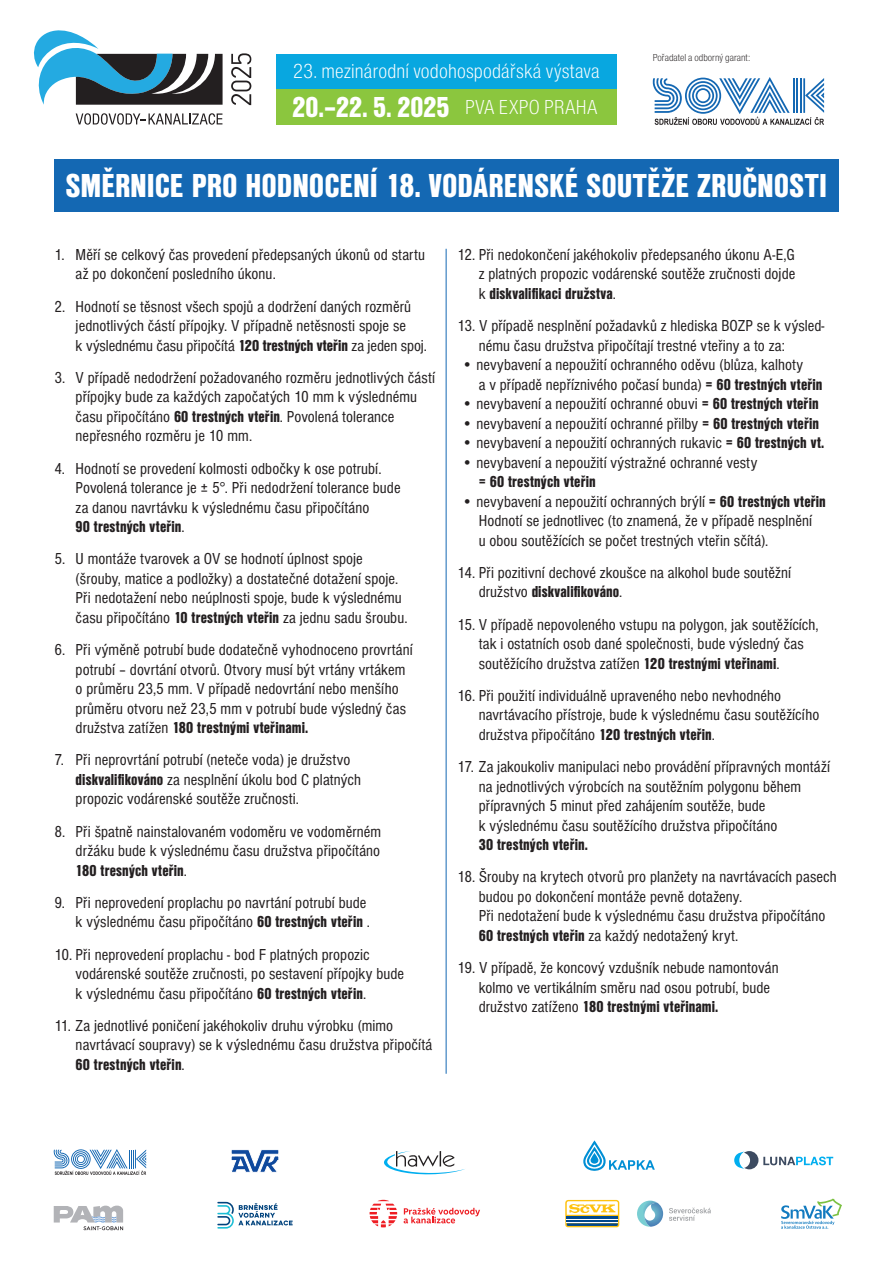
<style>
.page{position:relative;width:893px;height:1263px;background:#fff}
.page>*{position:absolute;margin:0;border:0;box-sizing:border-box;transform-origin:0 0}
.t1{font:34.5px "Nimbus Sans DOT Blac Cond";color:#fff}
.t2{font:30px "Nimbus Sans DOT Blac Cond";color:#fff}
.t3{font:21px "Nimbus Sans DOT Ligh Cond";letter-spacing:.01em;color:#fff}
.t4{font:condensed 16.5px/19.5px "Nimbus Sans DOT";letter-spacing:.005em;color:#231f20}
.t5{font:10.5px "Nimbus Sans DOT Ligh Cond";color:#231f20}
.s1{font-family:"Nimbus Sans DOT Ligh Cond";font-size:21px}
.s2{font-family:"Nimbus Sans DOT Blac Cond";font-stretch:normal}
</style>
<div class="page">
<svg style="left:653px;top:77px;width:171px;height:48px"></svg>
<hr style="left:793px;top:78px;width:2px;height:35px;background:#1468b3">
<hr style="left:796px;top:78px;width:2px;height:35px;background:#1468b3">
<div style="left:276px;top:89px;width:341px;height:36px;background:#8bc63e"></div>
<div style="left:276px;top:54px;width:341px;height:34px;background:#08a7e0"></div>
<svg style="left:33px;top:30px;width:190px;height:75px"></svg>
<svg style="left:76px;top:113px;width:146px;height:12px"></svg>
<svg style="left:231px;top:53px;width:20px;height:52px"></svg>
<svg style="left:54px;top:1149px;width:92px;height:26px"></svg>
<svg style="left:734px;top:1151px;width:99px;height:18px"></svg>
<svg style="left:781px;top:1198px;width:61px;height:31px"></svg>
<svg style="left:370px;top:1200px;width:27px;height:27px"></svg>
<svg style="left:404px;top:1208px;width:76px;height:15px"></svg>
<svg style="left:231px;top:1149px;width:48px;height:23px"></svg>
<svg style="left:384px;top:1151px;width:81px;height:24px"></svg>
<svg style="left:583px;top:1140px;width:72px;height:31px"></svg>
<svg style="left:217px;top:1202px;width:76px;height:26px"></svg>
<svg style="left:54px;top:1205px;width:69px;height:25px"></svg>
<svg style="left:565px;top:1200px;width:55px;height:27px"></svg>
<svg style="left:637px;top:1200px;width:26px;height:27px"></svg>
<svg style="left:669px;top:1207px;width:42px;height:14px"></svg>
<hr style="left:446px;top:249px;width:1px;height:825px;background:#1468b3">
<div style="left:54px;top:159px;width:785px;height:53px;background:#1468b3"></div>
<p class="t3" style="left:293px;top:60px;width:308px">23. mezinárodní vodohospodářská výstava</p>
<h2 class="t2" style="left:292px;top:90px;width:307px">20.–22. 5. 2025 <span class="s1">PVA EXPO PRAHA</span></h2>
<p class="t5" style="left:653px;top:52px;width:99px">Pořadatel a odborný garant:</p>
<p class="t1" style="left:66px;top:166px;width:763px">SMĚRNICE PRO HODNOCENÍ 18. VODÁRENSKÉ SOUTĚŽE ZRUČNOSTI</p>
<p class="t4" style="left:76px;top:245px;width:351px;text-indent:-21px">1. Měří se celkový čas provedení předepsaných úkonů od startu až po dokončení posledního úkonu.</p>
<p class="t4" style="left:76px;top:297px;width:353px;text-indent:-21px">2. Hodnotí se těsnost všech spojů a dodržení daných rozměrů jednotlivých částí přípojky. V případně netěsnosti spoje se<br>k výslednému času připočítá <span class="s2">120 trestných vteřin</span> za jeden spoj.</p>
<p class="t4" style="left:76px;top:368px;width:361px;text-indent:-21px">3. V případě nedodržení požadovaného rozměru jednotlivých částí přípojky bude za každých započatých 10 mm k výslednému času připočítáno <span class="s2">60 trestných vteřin</span>. Povolená tolerance nepřesného rozměru je 10 mm.</p>
<p class="t4" style="left:76px;top:459px;width:327px;text-indent:-21px">4. Hodnotí se provedení kolmosti odbočky k ose potrubí.<br>Povolená tolerance je ± 5°. Při nedodržení tolerance bude za danou navrtávku k výslednému času připočítáno<br><span class="s2">90 trestných vteřin</span>.</p>
<p class="t4" style="left:76px;top:549px;width:333px;text-indent:-21px">5. U montáže tvarovek a OV se hodnotí úplnost spoje (šrouby, matice a podložky) a dostatečné dotažení spoje.<br>Při nedotažení nebo neúplnosti spoje, bude k výslednému času připočítáno <span class="s2">10 trestných vteřin</span> za jednu sadu šroubu.</p>
<p class="t4" style="left:76px;top:640px;width:339px;text-indent:-21px">6. Při výměně potrubí bude dodatečně vyhodnoceno provrtání potrubí – dovrtání otvorů. Otvory musí být vrtány vrtákem o průměru 23,5 mm. V případě nedovrtání nebo menšího průměru otvoru než 23,5 mm v potrubí bude výsledný čas družstva zatížen <span class="s2">180 trestnými vteřinami.</span></p>
<p class="t4" style="left:76px;top:750px;width:287px;text-indent:-21px">7. Při neprovrtání potrubí (neteče voda) je družstvo <span class="s2">diskvalifikováno</span> za nesplnění úkolu bod C platných propozic vodárenské soutěže zručnosti.</p>
<p class="t4" style="left:76px;top:822px;width:307px;text-align:justify;text-indent:-21px">8. Při špatně nainstalovaném vodoměru ve vodoměrném držáku bude k výslednému času družstva připočítáno <span class="s2">180 tresných vteřin</span>.</p>
<p class="t4" style="left:54px;top:893px;width:317px;text-align:right">9. Při neprovedení proplachu po navrtání potrubí bude k výslednému času připočítáno <span class="s2">60 trestných vteřin</span> .</p>
<p class="t4" style="left:76px;top:945px;width:330px;text-indent:-21px">10. Při neprovedení proplachu - bod F platných propozic vodárenské soutěže zručnosti, po sestavení přípojky bude k výslednému času připočítáno <span class="s2">60 trestných vteřin</span>.</p>
<p class="t4" style="left:76px;top:1016px;width:358px;text-indent:-21px">11. Za jednotlivé poničení jakéhokoliv druhu výrobku (mimo navrtávací soupravy) se k výslednému času družstva připočítá<br><span class="s2">60 trestných vteřin</span>.</p>
<p class="t4" style="left:479px;top:245px;width:318px;text-align:justify;text-indent:-21px">12. Při nedokončení jakéhokoliv předepsaného úkonu A-E,G z platných propozic vodárenské soutěže zručnosti dojde k <span class="s2">diskvalifikaci družstva</span>.</p>
<p class="t4" style="left:479px;top:316px;width:347px;text-indent:-21px">13. V případě nesplnění požadavků z hlediska BOZP se k výsled&shy;nému času družstva připočítají trestné vteřiny a to za:</p>
<p class="t4" style="left:479px;top:355px;width:345px;text-indent:-17px">• nevybavení a nepoužití ochranného oděvu (blůza, kalhoty<br>a v případě nepříznivého počasí bunda) <span class="s2">= 60 trestných vteřin</span></p>
<p class="t4" style="left:462px;top:394px;width:358px">• nevybavení a nepoužití ochranné obuvi <span class="s2">= 60 trestných vteřin</span></p>
<p class="t4" style="left:462px;top:414px;width:359px">• nevybavení a nepoužití ochranné přilby <span class="s2">= 60 trestných vteřin</span></p>
<p class="t4" style="left:462px;top:433px;width:364px">• nevybavení a nepoužití ochranných rukavic <span class="s2">= 60 trestných vt.</span></p>
<p class="t4" style="left:479px;top:453px;width:280px;text-indent:-17px">• nevybavení a nepoužití výstražné ochranné vesty <span class="s2">= 60 trestných vteřin</span></p>
<p class="t4" style="left:479px;top:492px;width:349px;text-indent:-17px">• nevybavení a nepoužití ochranných brýlí <span class="s2">= 60 trestných vteřin<br></span>Hodnotí se jednotlivec (to znamená, že v případě nesplnění<br>u obou soutěžících se počet trestných vteřin sčítá).</p>
<p class="t4" style="left:479px;top:563px;width:314px;text-indent:-21px">14. Při pozitivní dechové zkoušce na alkohol bude soutěžní družstvo <span class="s2">diskvalifikováno</span>.</p>
<p class="t4" style="left:479px;top:615px;width:341px;text-indent:-21px">15. V případě nepovoleného vstupu na polygon, jak soutěžících, tak i ostatních osob dané společnosti, bude výsledný čas soutěžícího družstva zatížen <span class="s2">120 trestnými vteřinami</span>.</p>
<p class="t4" style="left:479px;top:686px;width:342px;text-indent:-21px">16. Při použití individuálně upraveného nebo nevhodného navrtávacího přístroje, bude k výslednému času soutěžícího družstva připočítáno <span class="s2">120 trestných vteřin</span>.</p>
<p class="t4" style="left:479px;top:757px;width:353px;text-indent:-21px">17. Za jakoukoliv manipulaci nebo provádění přípravných montáží na jednotlivých výrobcích na soutěžním polygonu během přípravných 5 minut před zahájením soutěže, bude<br>k výslednému času soutěžícího družstva připočítáno<br><span class="s2">30 trestných vteřin.</span></p>
<p class="t4" style="left:479px;top:867px;width:359px;text-indent:-21px">18. Šrouby na krytech otvorů pro planžety na navrtávacích pasech budou po dokončení montáže pevně dotaženy.<br>Při nedotažení bude k výslednému času družstva připočítáno <span class="s2">60 trestných vteřin</span> za každý nedotažený kryt.</p>
<p class="t4" style="left:479px;top:958px;width:301px;text-indent:-21px">19. V případě, že koncový vzdušník nebude namontován kolmo ve vertikálním směru nad osou potrubí, bude družstvo zatíženo <span class="s2">180 trestnými vteřinami.</span></p>
</div>
